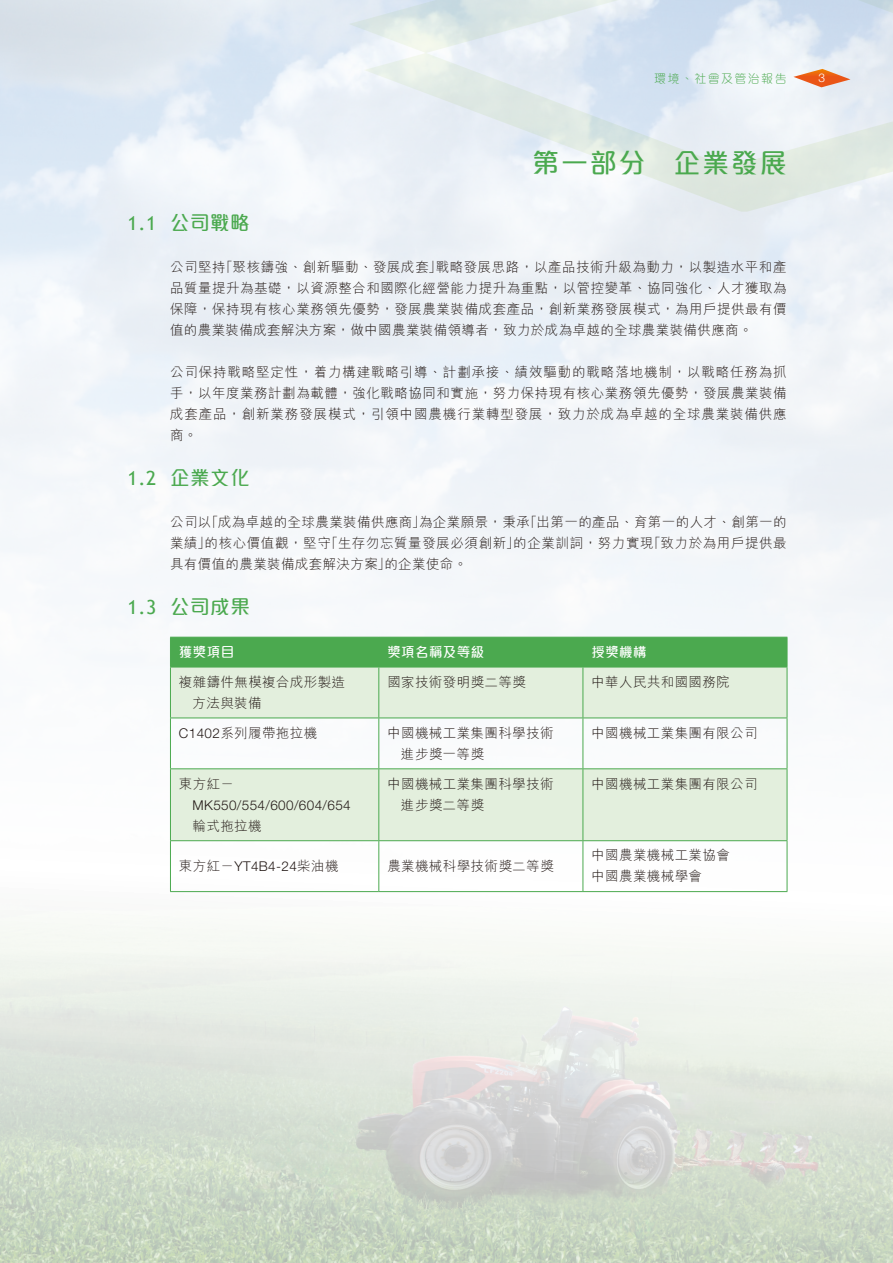
<style>
.page{position:relative;width:893px;height:1263px;background:#fff}
.page>*{position:absolute;margin:0;border:0;box-sizing:border-box;transform-origin:0 0}
.t1{font:500 27px "M Elle HK";letter-spacing:.065em;color:#4ba94f}
.t2{font:500 19.5px "M Elle HK";letter-spacing:.03em;color:#4ba94f}
.t3{font:300 13.5px/21px "M Hei HK";letter-spacing:.03em;color:#231916}
.t4{font:300 13.5px "Helvetica Neue LT Std";letter-spacing:.03em;color:#231916}
.t5{font:500 13.5px "M Elle HK";letter-spacing:.03em;color:#fff}
.t6{font:300 12px "M Elle HK";letter-spacing:.115em;color:#4ba94f}
.t7{font:300 12px "Helvetica Neue LT Std";color:#fff}
.s1{font-family:"Trebuchet MS";font-weight:400}
.s2{font-family:"Helvetica Neue LT Std"}
.s3{font-family:"M Hei HK"}
</style>
<div class="page">
<img style="left:0;top:0;width:893px;height:1263px">
<svg style="left:349px;top:0;width:544px;height:87px;background:#dfe7ee"></svg>
<div style="left:171px;top:638px;width:616px;height:29px;background:#4ba94f"></div>
<svg style="left:171px;top:668px;width:616px;height:172px;fill:#e3efdd"></svg>
<hr style="left:170px;top:637px;width:209px;height:1px;background:#4ba94f">
<hr style="left:170px;top:637px;width:1px;height:30px;background:#4ba94f">
<hr style="left:379px;top:637px;width:204px;height:1px;background:#4ba94f">
<hr style="left:378px;top:637px;width:1px;height:30px;background:#4ba94f">
<hr style="left:583px;top:637px;width:204px;height:1px;background:#4ba94f">
<hr style="left:583px;top:637px;width:1px;height:30px;background:#4ba94f">
<hr style="left:787px;top:637px;width:1px;height:30px;background:#4ba94f">
<hr style="left:170px;top:667px;width:209px;height:1px;background:#4ba94f">
<hr style="left:170px;top:667px;width:1px;height:50px;background:#4ba94f">
<hr style="left:379px;top:667px;width:204px;height:1px;background:#4ba94f">
<hr style="left:378px;top:667px;width:1px;height:50px;background:#4ba94f">
<hr style="left:583px;top:667px;width:204px;height:1px;background:#4ba94f">
<hr style="left:583px;top:667px;width:1px;height:50px;background:#4ba94f">
<hr style="left:787px;top:667px;width:1px;height:50px;background:#4ba94f">
<hr style="left:170px;top:717px;width:209px;height:1px;background:#4ba94f">
<hr style="left:170px;top:718px;width:1px;height:50px;background:#4ba94f">
<hr style="left:379px;top:717px;width:204px;height:1px;background:#4ba94f">
<hr style="left:378px;top:718px;width:1px;height:50px;background:#4ba94f">
<hr style="left:583px;top:717px;width:204px;height:1px;background:#4ba94f">
<hr style="left:583px;top:718px;width:1px;height:50px;background:#4ba94f">
<hr style="left:787px;top:718px;width:1px;height:50px;background:#4ba94f">
<hr style="left:170px;top:768px;width:209px;height:1px;background:#4ba94f">
<hr style="left:170px;top:769px;width:1px;height:71px;background:#4ba94f">
<hr style="left:379px;top:768px;width:204px;height:1px;background:#4ba94f">
<hr style="left:378px;top:769px;width:1px;height:71px;background:#4ba94f">
<hr style="left:583px;top:768px;width:204px;height:1px;background:#4ba94f">
<hr style="left:583px;top:769px;width:1px;height:71px;background:#4ba94f">
<hr style="left:787px;top:769px;width:1px;height:71px;background:#4ba94f">
<hr style="left:583px;top:840px;width:204px;height:1px;background:#4ba94f">
<hr style="left:787px;top:841px;width:1px;height:50px;background:#4ba94f">
<hr style="left:583px;top:891px;width:204px;height:1px;background:#4ba94f">
<hr style="left:379px;top:840px;width:204px;height:1px;background:#4ba94f">
<hr style="left:583px;top:841px;width:1px;height:50px;background:#4ba94f">
<hr style="left:379px;top:891px;width:204px;height:1px;background:#4ba94f">
<hr style="left:170px;top:840px;width:209px;height:1px;background:#4ba94f">
<hr style="left:170px;top:841px;width:1px;height:50px;background:#4ba94f">
<hr style="left:378px;top:841px;width:1px;height:50px;background:#4ba94f">
<hr style="left:170px;top:891px;width:209px;height:1px;background:#4ba94f">
<p class="t6" style="left:654px;top:72px;width:134px">環境、社會及管治報告</p>
<p class="t7" style="left:819px;top:71px;width:8px">3</p>
<h1 class="t1" style="left:532px;top:149px;width:256px">第一部分 企業發展</h1>
<h2 class="t2" style="left:128px;top:213px;width:124px"><span class="s1">1.1</span> 公司戰略</h2>
<p class="t3" style="left:170px;top:256px;width:618px;text-align:justify">公司堅持「聚核鑄強、創新驅動、發展成套」戰略發展思路，以產品技術升級為動力，以製造水平和產品質量提升為基礎，以資源整合和國際化經營能力提升為重點，以管控變革、協同強化、人才獲取為保障，保持現有核心業務領先優勢，發展農業裝備成套產品，創新業務發展模式，為用戶提供最有價值的農業裝備成套解決方案，做中國農業裝備領導者，致力於成為卓越的全球農業裝備供應商。</p>
<p class="t3" style="left:170px;top:361px;width:618px;text-align:justify">公司保持戰略堅定性，着力構建戰略引導、計劃承接、績效驅動的戰略落地機制，以戰略任務為抓手，以年度業務計劃為載體，強化戰略協同和實施，努力保持現有核心業務領先優勢，發展農業裝備成套產品，創新業務發展模式，引領中國農機行業轉型發展，致力於成為卓越的全球農業裝備供應商。</p>
<h2 class="t2" style="left:128px;top:468px;width:124px"><span class="s1">1.2</span> 企業文化</h2>
<p class="t3" style="left:170px;top:511px;width:618px;text-align:justify">公司以「成為卓越的全球農業裝備供應商」為企業願景，秉承「出第一的產品、育第一的人才、創第一的業績」的核心價值觀，堅守「生存勿忘質量發展必須創新」的企業訓詞，努力實現「致力於為用戶提供最具有價值的農業裝備成套解決方案」的企業使命。</p>
<h2 class="t2" style="left:128px;top:597px;width:124px"><span class="s1">1.3</span> 公司成果</h2>
<p class="t5" style="left:179px;top:645px;width:57px">獲獎項目</p>
<p class="t5" style="left:387px;top:645px;width:98px">獎項名稱及等級</p>
<p class="t5" style="left:591px;top:645px;width:57px">授獎機構</p>
<p class="t3" style="left:193px;top:671px;width:154px;text-indent:-14px">複雜鑄件無模複合成形製造方法與裝備</p>
<p class="t3" style="left:387px;top:671px;width:140px">國家技術發明獎二等獎</p>
<p class="t3" style="left:591px;top:671px;width:140px">中華人民共和國國務院</p>
<p class="t3" style="left:179px;top:722px;width:140px"><span class="s2">C1402</span>系列履帶拖拉機</p>
<p class="t3" style="left:401px;top:722px;width:154px;text-indent:-14px">中國機械工業集團科學技術進步獎一等獎</p>
<p class="t3" style="left:591px;top:722px;width:168px">中國機械工業集團有限公司</p>
<p class="t3" style="left:179px;top:773px;width:57px">東方紅－</p>
<p class="t4" style="left:193px;top:796px;width:160px">MK550/554/600/604/654</p>
<p class="t3" style="left:193px;top:815px;width:71px">輪式拖拉機</p>
<p class="t3" style="left:401px;top:773px;width:154px;text-indent:-14px">中國機械工業集團科學技術進步獎二等獎</p>
<p class="t3" style="left:591px;top:773px;width:168px">中國機械工業集團有限公司</p>
<p class="t4" style="left:179px;top:858px;width:161px"><span class="s3">東方紅－</span>YT4B4-24<span class="s3">柴油機</span></p>
<p class="t3" style="left:387px;top:855px;width:168px">農業機械科學技術獎二等獎</p>
<p class="t3" style="left:591px;top:845px;width:140px">中國農業機械工業協會中國農業機械學會</p>
</div>
